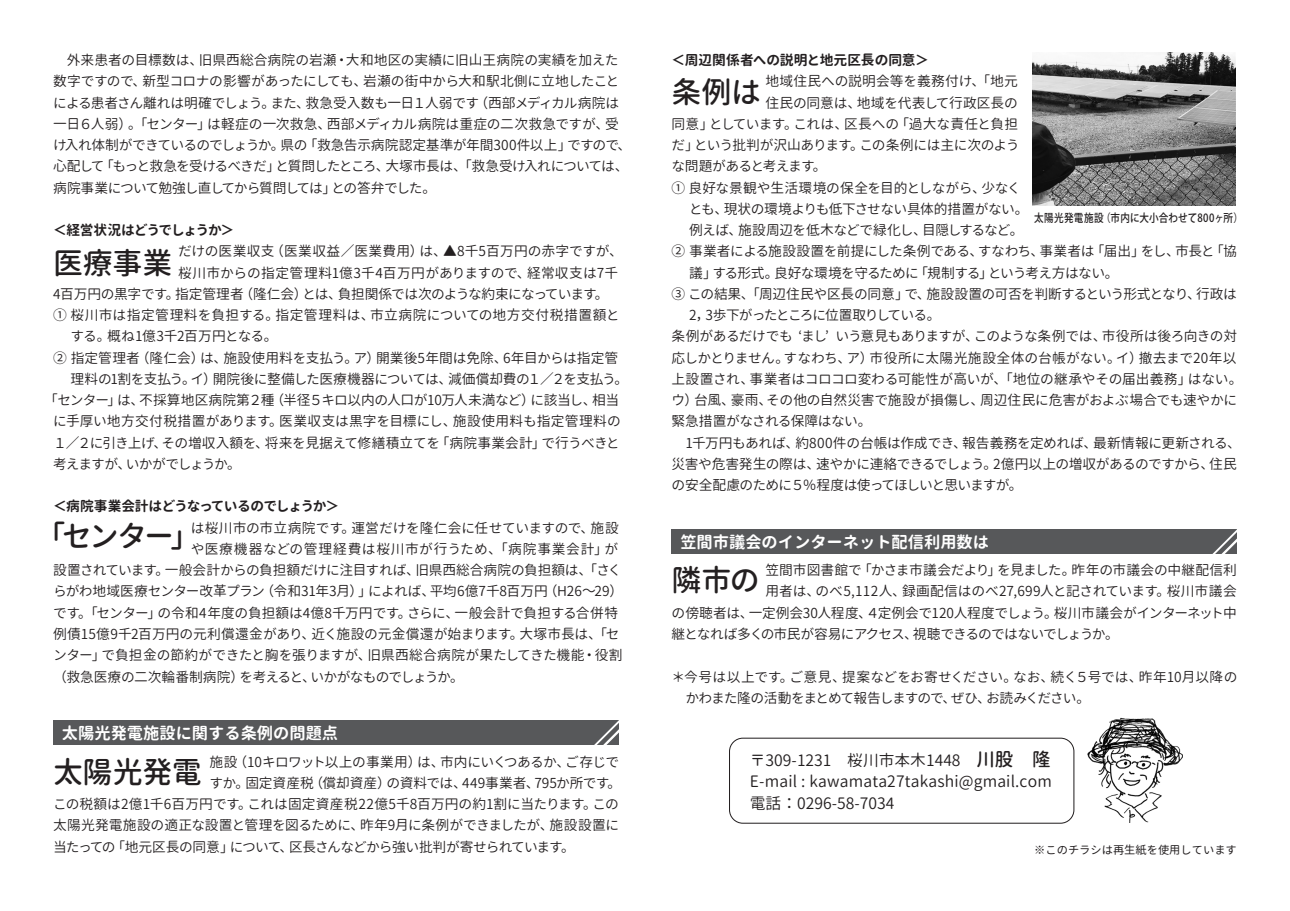
<style>
.page{position:relative;width:1290px;height:911px;background:#fff}
.page>*{position:absolute;margin:0;border:0;box-sizing:border-box;transform-origin:0 0}
.t1{font:500 30px "Gen Jyuu Gothic X";letter-spacing:-.015em;color:#231f20}
.t2{font:700 16.25px "Gen Jyuu Gothic X";color:#fff}
.t3{font:15.75px/21.5px "Gen Jyuu Gothic X";letter-spacing:.01em;color:#231f20;text-align:justify}
.t4{font:13.75px/21.2px "Gen Jyuu Gothic X";letter-spacing:-.02em;color:#231f20}
.t5{font:13.75px "Gen Jyuu Gothic X";color:#231f20}
.t6{font:13.75px "Gen Jyuu Gothic X";letter-spacing:.01em;color:#231f20}
.t7{font:13.75px "Gen Jyuu Gothic X";letter-spacing:-.04em;color:#231f20}
.t8{font:13.75px "Gen Jyuu Gothic X";letter-spacing:.005em;color:#231f20}
.t9{font:13.75px "Gen Jyuu Gothic X";letter-spacing:.03em;color:#231f20}
.t10{font:13.75px "Gen Jyuu Gothic X";letter-spacing:-.055em;color:#231f20}
.t11{font:13.75px "Gen Jyuu Gothic X";letter-spacing:-.06em;color:#231f20}
.t12{font:13.75px "Gen Jyuu Gothic X";letter-spacing:-.08em;color:#231f20}
.t13{font:13.75px "Gen Jyuu Gothic X";letter-spacing:-.065em;color:#231f20}
.t14{font:13.75px "Gen Jyuu Gothic X";letter-spacing:.015em;color:#231f20}
.t15{font:13.75px "Gen Jyuu Gothic X";letter-spacing:-.05em;color:#231f20}
.t16{font:13.75px "Gen Jyuu Gothic X";letter-spacing:-.045em;color:#231f20}
.t17{font:13.75px "Gen Jyuu Gothic X";letter-spacing:.05em;color:#231f20}
.t18{font:700 13.75px "Gen Jyuu Gothic X";letter-spacing:-.055em;color:#231f20}
.t19{font:700 13.75px "Gen Jyuu Gothic X";letter-spacing:-.01em;color:#231f20}
.t20{font:700 13.75px "Gen Jyuu Gothic X";letter-spacing:-.09em;color:#231f20}
.t21{font:500 11.25px "Koz Go Pro";letter-spacing:.02em;color:#231f20;scale:.85 1}
.t22{font:11.25px "Gen Jyuu Gothic X";color:#231f20}
.s1{font-weight:500;font-size:18.62px}
</style>
<div class="page">
<div style="left:671px;top:529px;width:566px;height:25px;background:#57585a"></div>
<svg style="left:1212px;top:529px;width:25px;height:25px"></svg>
<div style="left:53px;top:720px;width:565px;height:25px;background:#57585a"></div>
<svg style="left:594px;top:720px;width:25px;height:25px"></svg>
<img style="left:1087px;top:717px;width:95px;height:105px">
<div style="left:729px;top:737px;width:345px;height:86px;border:1px solid #231f20;border-radius:13px"></div>
<img style="left:1032px;top:53px;width:204px;height:152px">
<p class="t4" style="left:53px;top:49px;width:580px;text-indent:14px">外来患者の目標数は、旧県西総合病院の岩瀬・大和地区の実績に旧山王病院の実績を加えた数字ですので、新型コロナの影響があったにしても、岩瀬の街中から大和駅北側に立地したことによる患者さん離れは明確でしょう。また、救急受入数も一日１人弱です（西部メディカル病院は一日６人弱）。「センター」は軽症の一次救急、西部メディカル病院は重症の二次救急ですが、受け入れ体制ができているのでしょうか。県の「救急告示病院認定基準が年間300件以上」ですので、心配して「もっと救急を受けるべきだ」と質問したところ、大塚市長は、「救急受け入れについては、病院事業について勉強し直してから質問しては」との答弁でした。</p>
<p class="t20" style="left:53px;top:220px;width:183px">＜経営状況はどうでしょうか＞</p>
<p class="t14" style="left:178px;top:241px;width:446px">だけの医業収支（医業収益／医業費用）は、▲8千5百万円の赤字ですが、</p>
<p class="t6" style="left:178px;top:262px;width:442px">桜川市からの指定管理料1億3千4百万円がありますので、経常収支は7千</p>
<p class="t4" style="left:53px;top:283px;width:557px">4百万円の黒字です。指定管理者（隆仁会）とは、負担関係では次のような約束になっています。</p>
<p class="t9" style="left:53px;top:305px;width:568px">① 桜川市は指定管理料を負担する。指定管理料は、市立病院についての地方交付税措置額と</p>
<p class="t4" style="left:71px;top:325px;width:209px">する。概ね1億3千2百万円となる。</p>
<p class="t5" style="left:53px;top:347px;width:566px">② 指定管理者（隆仁会）は、施設使用料を支払う。ア）開業後5年間は免除、6年目からは指定管</p>
<p class="t4" style="left:71px;top:368px;width:559px">理料の1割を支払う。イ）開院後に整備した医療機器については、減価償却費の１／２を支払う。</p>
<p class="t4" style="left:44px;top:389px;width:576px">「センター」は、不採算地区病院第２種（半径５キロ以内の人口が10万人未満など）に該当し、相当</p>
<p class="t6" style="left:53px;top:411px;width:569px">に手厚い地方交付税措置があります。医業収支は黒字を目標にし、施設使用料も指定管理料の</p>
<p class="t4" style="left:53px;top:432px;width:568px">１／２に引き上げ、その増収入額を、将来を見据えて修繕積立てを「病院事業会計」で行うべきと</p>
<p class="t12" style="left:53px;top:454px;width:189px">考えますが、いかがでしょうか。</p>
<p class="t18" style="left:53px;top:496px;width:287px">＜病院事業会計はどうなっているのでしょうか＞</p>
<p class="t5" style="left:191px;top:517px;width:430px">は桜川市の市立病院です。運営だけを隆仁会に任せていますので、施設</p>
<p class="t17" style="left:191px;top:539px;width:429px">や医療機器などの管理経費は桜川市が行うため、「病院事業会計」が</p>
<p class="t4" style="left:53px;top:559px;width:570px">設置されています。一般会計からの負担額だけに注目すれば、旧県西総合病院の負担額は、「さく</p>
<p class="t4" style="left:53px;top:580px;width:571px">らがわ地域医療センター改革プラン（令和31年3月）」によれば、平均6億7千8百万円（H26～29）</p>
<p class="t4" style="left:53px;top:602px;width:566px">です。「センター」の令和4年度の負担額は4億8千万円です。さらに、一般会計で負担する合併特</p>
<p class="t8" style="left:53px;top:624px;width:568px">例債15億9千2百万円の元利償還金があり、近く施設の元金償還が始まります。大塚市長は、「セ</p>
<p class="t4" style="left:53px;top:644px;width:571px">ンター」で負担金の節約ができたと胸を張りますが、旧県西総合病院が果たしてきた機能・役割</p>
<p class="t16" style="left:53px;top:666px;width:412px">（救急医療の二次輪番制病院）を考えると、いかがなものでしょうか。</p>
<h1 class="t1" style="left:53px;top:241px;width:121px">医療事業</h1>
<h1 class="t1" style="left:35px;top:514px;width:167px">「センター」</h1>
<p class="t2" style="left:62px;top:721px;width:278px">太陽光発電施設に関する条例の問題点</p>
<p class="t7" style="left:209px;top:751px;width:411px">施設（10キロワット以上の事業用）は、市内にいくつあるか、ご存じで</p>
<p class="t4" style="left:209px;top:772px;width:413px">すか。固定資産税（償却資産）の資料では、449事業者、795か所です。</p>
<p class="t5" style="left:53px;top:794px;width:567px">この税額は2億1千6百万円です。これは固定資産税22億5千8百万円の約1割に当たります。この</p>
<p class="t4" style="left:53px;top:814px;width:567px">太陽光発電施設の適正な設置と管理を図るために、昨年9月に条例ができましたが、施設設置に</p>
<p class="t10" style="left:53px;top:836px;width:523px">当たっての「地元区長の同意」について、区長さんなどから強い批判が寄せられています。</p>
<h1 class="t1" style="left:53px;top:750px;width:150px">太陽光発電</h1>
<p class="t19" style="left:671px;top:50px;width:259px">＜周辺関係者への説明と地元区長の同意＞</p>
<p class="t6" style="left:765px;top:71px;width:254px">地域住民への説明会等を義務付け、「地元</p>
<p class="t4" style="left:765px;top:92px;width:254px">住民の同意は、地域を代表して行政区長の</p>
<p class="t4" style="left:671px;top:113px;width:348px">同意」としています。これは、区長への「過大な責任と負担</p>
<p class="t4" style="left:671px;top:134px;width:349px">だ」という批判が沢山あります。この条例には主に次のよう</p>
<p class="t11" style="left:671px;top:156px;width:156px">な問題があると考えます。</p>
<p class="t4" style="left:671px;top:177px;width:351px">① 良好な景観や生活環境の保全を目的としながら、少なく</p>
<p class="t4" style="left:689px;top:198px;width:341px">とも、現状の環境よりも低下させない具体的措置がない。</p>
<p class="t7" style="left:689px;top:220px;width:336px">例えば、施設周辺を低木などで緑化し、目隠しするなど。</p>
<p class="t4" style="left:671px;top:240px;width:567px">② 事業者による施設設置を前提にした条例である、すなわち、事業者は「届出」をし、市長と「協</p>
<p class="t15" style="left:689px;top:262px;width:431px">議」する形式。良好な環境を守るために「規制する」という考え方はない。</p>
<p class="t4" style="left:671px;top:283px;width:567px">③ この結果、「周辺住民や区長の同意」で、施設設置の可否を判断するという形式となり、行政は</p>
<p class="t12" style="left:689px;top:305px;width:253px">2，3歩下がったところに位置取りしている。</p>
<p class="t4" style="left:671px;top:325px;width:567px">条例があるだけでも ‘まし’ いう意見もありますが、このような条例では、市役所は後ろ向きの対</p>
<p class="t5" style="left:671px;top:347px;width:566px">応しかとりません。すなわち、ア）市役所に太陽光施設全体の台帳がない。イ）撤去まで20年以</p>
<p class="t4" style="left:671px;top:368px;width:572px">上設置され、事業者はコロコロ変わる可能性が高いが、「地位の継承やその届出義務」はない。</p>
<p class="t4" style="left:671px;top:389px;width:567px">ウ）台風、豪雨、その他の自然災害で施設が損傷し、周辺住民に危害がおよぶ場合でも速やかに</p>
<p class="t4" style="left:671px;top:410px;width:201px">緊急措置がなされる保障はない。</p>
<p class="t4" style="left:671px;top:432px;width:571px">　1千万円もあれば、約800件の台帳は作成でき、報告義務を定めれば、最新情報に更新される、</p>
<p class="t4" style="left:671px;top:453px;width:567px">災害や危害発生の際は、速やかに連絡できるでしょう。2億円以上の増収があるのですから、住民</p>
<p class="t11" style="left:671px;top:475px;width:353px">の安全配慮のために５％程度は使ってほしいと思いますが。</p>
<h1 class="t1" style="left:671px;top:70px;width:91px">条例は</h1>
<p class="t21" style="left:1034px;top:211px;width:247px">太陽光発電施設（市内に大小合わせて800ヶ所）</p>
<p class="t2" style="left:680px;top:530px;width:310px">笠間市議会のインターネット配信利用数は</p>
<p class="t5" style="left:765px;top:560px;width:473px">笠間市図書館で「かさま市議会だより」を見ました。昨年の市議会の中継配信利</p>
<p class="t5" style="left:765px;top:581px;width:473px">用者は、のべ5,112人、録画配信はのべ27,699人と記されています。桜川市議会</p>
<p class="t4" style="left:671px;top:602px;width:567px">の傍聴者は、一定例会30人程度、４定例会で120人程度でしょう。桜川市議会がインターネット中</p>
<p class="t13" style="left:671px;top:624px;width:449px">継となれば多くの市民が容易にアクセス、視聴できるのではないでしょうか。</p>
<p class="t4" style="left:685px;top:665px;width:554px;text-indent:-14px">＊今号は以上です。ご意見、提案などをお寄せください。なお、続く５号では、昨年10月以降のかわまた隆の活動をまとめて報告しますので、ぜひ、お読みください。</p>
<h1 class="t1" style="left:671px;top:558px;width:90px">隣市の</h1>
<p class="t3" style="left:750px;top:749px;width:303px">〒309-1231　桜川市本木1448　<span class="s1">川股　隆</span>E-mail : kawamata27takashi@gmail.com電話：0296-58-7034</p>
<p class="t22" style="left:1034px;top:842px;width:204px">※このチラシは再生紙を使用しています</p>
</div>
